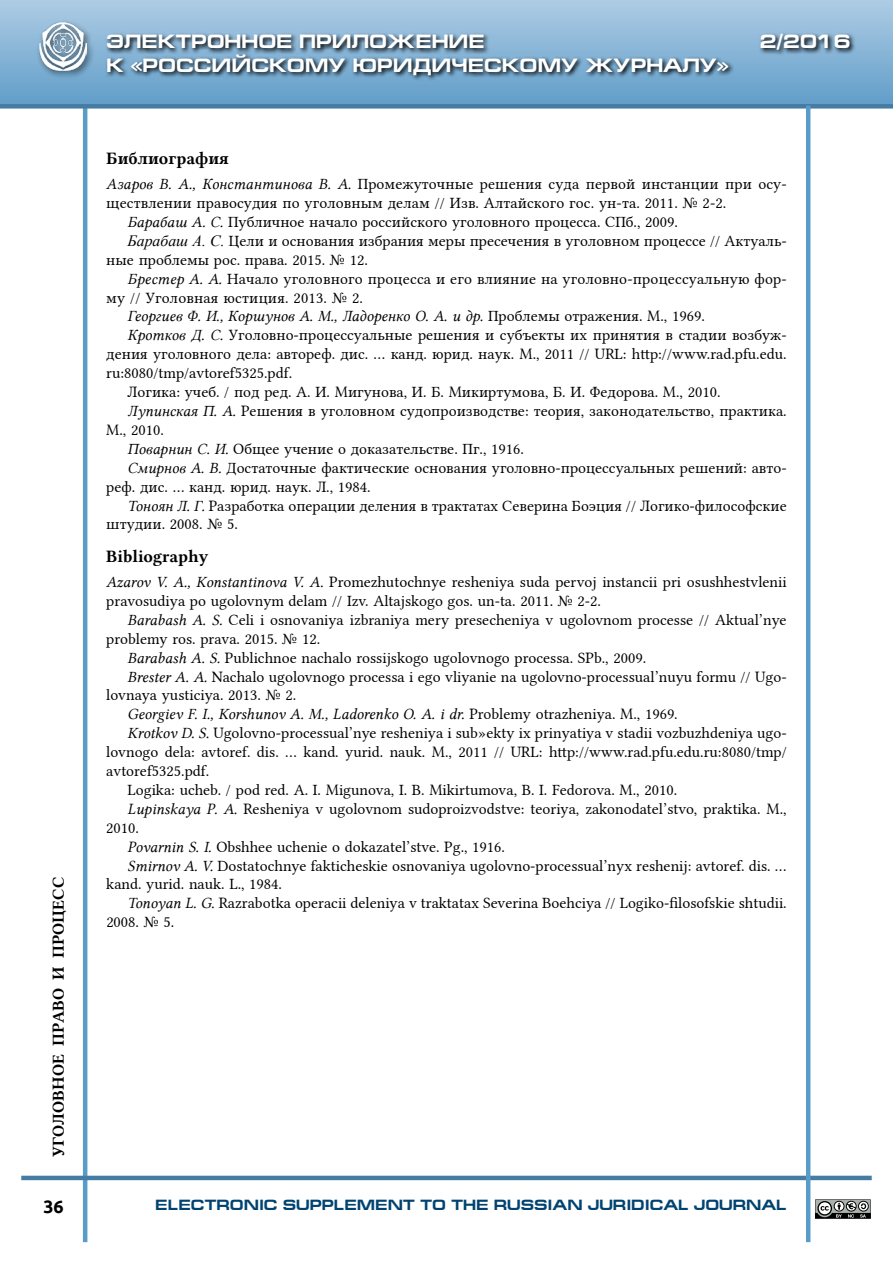
<style>
.page{position:relative;width:893px;height:1263px;background:#fff}
.page>*{position:absolute;margin:0;border:0;box-sizing:border-box;transform-origin:0 0}
.t1{font:700 19.5px "Europe Ext";color:#fff}
.t2{font:700 18px "Ubuntu";color:#000}
.t3{font:17.25px "Lin Libertine B";color:#000}
.t4{font:16.5px "Lin Libertine B";color:#000}
.t5{font:15.75px/18.9px "Lin Libertine";color:#000}
.t6{font:15.75px "Lin Libertine I";color:#000}
.t7{font:700 15px "Europe Ext";color:#004371}
.s1{font-family:"Lin Libertine I"}
.s2{font-family:"Times New Roman";font-style:italic}
.s3{font-family:"Lin Libertine"}
</style>
<div class="page">
<div style="left:0;top:0;width:893px;height:106px;background:linear-gradient(to bottom,#aecce4,#619dc9)"></div>
<hr style="left:83px;top:106px;width:4px;height:1136px;background:#589cca">
<hr style="left:21px;top:1176px;width:851px;height:4px;background:#467ba2">
<div style="left:0;top:104px;width:893px;height:5px;background:#467ba2"></div>
<div style="left:35px;top:19px;width:60px;height:60px;background:#000;opacity:.63"></div>
<img style="left:39px;top:23px;width:48px;height:47px">
<svg style="left:105px;top:31px;width:751px;height:50px"></svg>
<hr style="left:806px;top:106px;width:4px;height:1136px;background:#589cca">
<svg style="left:815px;top:1199px;width:56px;height:20px"></svg>
<p class="t4" style="left:47px;top:1157px;width:281px;rotate:-90deg">уголовное право и процесс</p>
<p class="t2" style="left:43px;top:1196px;width:22px">36</p>
<p class="t1" style="left:106px;top:31px;width:380px">ЭЛЕКТРОННОЕ ПРИЛОЖЕНИЕ</p>
<p class="t1" style="left:760px;top:31px;width:92px">2/2016</p>
<p class="t1" style="left:106px;top:54px;width:624px">К «РОССИЙСКОМУ ЮРИДИЧЕСКОМУ ЖУРНАЛУ»</p>
<p class="t3" style="left:106px;top:147px;width:124px">Библиография</p>
<p class="t5" style="left:106px;top:173px;width:682px"><span class="s1">Азаров В. А., Константинова В. А.</span> Промежуточные решения суда первой инстанции при осу-</p>
<p class="t5" style="left:106px;top:192px;width:621px">ществлении правосудия по уголовным делам // Изв. Алтайского гос. ун-та. 2011. № 2-2.</p>
<p class="t5" style="left:128px;top:211px;width:552px"><span class="s1">Барабаш А. С.</span> Публичное начало российского уголовного процесса. СПб., 2009.</p>
<p class="t5" style="left:128px;top:230px;width:661px"><span class="s2">Барабаш А. С.</span> Цели и основания избрания меры пресечения в уголовном процессе // Актуаль-</p>
<p class="t5" style="left:106px;top:248px;width:263px">ные проблемы рос. права. 2015. № 12.</p>
<p class="t5" style="left:128px;top:267px;width:661px"><span class="s1">Брестер А. А.</span> Начало уголовного процесса и его влияние на уголовно-процессуальную фор-</p>
<p class="t5" style="left:106px;top:286px;width:258px">му // Уголовная юстиция. 2013. № 2.</p>
<p class="t6" style="left:128px;top:307px;width:579px">Георгиев Ф. И., Коршунов А. М., Ладоренко О. А. и др. <span class="s3">Проблемы отражения. М., 1969.</span></p>
<p class="t5" style="left:128px;top:324px;width:661px"><span class="s1">Кротков Д. С.</span> Уголовно-процессуальные решения и субъекты их принятия в стадии возбуж-</p>
<p class="t5" style="left:106px;top:343px;width:682px">дения уголовного дела: автореф. дис. … канд. юрид. наук. М., 2011 // URL: http://www.rad.pfu.edu.</p>
<p class="t5" style="left:106px;top:362px;width:187px">ru:8080/tmp/avtoref5325.pdf.</p>
<p class="t5" style="left:128px;top:381px;width:594px">Логика: учеб. / под ред. А. И. Мигунова, И. Б. Микиртумова, Б. И. Федорова. М., 2010.</p>
<p class="t5" style="left:128px;top:400px;width:661px"><span class="s1">Лупинская П. А.</span> Решения в уголовном судопроизводстве: теория, законодательство, практика.</p>
<p class="t5" style="left:106px;top:419px;width:59px">М., 2010.</p>
<p class="t5" style="left:128px;top:437px;width:398px"><span class="s1">Поварнин С. И.</span> Общее учение о доказательстве. Пг., 1916.</p>
<p class="t5" style="left:128px;top:456px;width:661px"><span class="s1">Смирнов А. В.</span> Достаточные фактические основания уголовно-процессуальных решений: авто-</p>
<p class="t5" style="left:106px;top:475px;width:266px">реф. дис. … канд. юрид. наук. Л., 1984.</p>
<p class="t5" style="left:128px;top:494px;width:661px"><span class="s1">Тоноян Л. Г.</span> Разработка операции деления в трактатах Северина Боэция // Логико-философские</p>
<p class="t5" style="left:106px;top:513px;width:133px">штудии. 2008. № 5.</p>
<p class="t3" style="left:106px;top:545px;width:104px">Bibliography</p>
<p class="t5" style="left:106px;top:571px;width:682px"><span class="s1">Azarov V. A., Konstantinova V. A.</span> Promezhutochnye resheniya suda pervoj instancii pri osushhestvlenii pravosudiya po ugolovnym delam // Izv. Altajskogo gos. un-ta. 2011. № 2-2.</p>
<p class="t5" style="left:128px;top:608px;width:661px"><span class="s1">Barabash A. S.</span> Celi i osnovaniya izbraniya mery presecheniya v ugolovnom processe // Aktual’nye</p>
<p class="t5" style="left:106px;top:627px;width:215px">problemy ros. prava. 2015. № 12.</p>
<p class="t5" style="left:128px;top:646px;width:520px"><span class="s1">Barabash A. S.</span> Publichnoe nachalo rossijskogo ugolovnogo processa. SPb., 2009.</p>
<p class="t5" style="left:128px;top:665px;width:661px"><span class="s1">Brester A. A.</span> Nachalo ugolovnogo processa i ego vliyanie na ugolovno-processual’nuyu formu // Ugo-</p>
<p class="t5" style="left:106px;top:684px;width:191px">lovnaya yusticiya. 2013. № 2.</p>
<p class="t6" style="left:128px;top:705px;width:552px">Georgiev F. I., Korshunov A. M., Ladorenko O. A. i dr. <span class="s3">Problemy otrazheniya. M., 1969.</span></p>
<p class="t5" style="left:128px;top:722px;width:661px"><span class="s1">Krotkov D. S.</span> Ugolovno-processual’nye resheniya i sub»ekty ix prinyatiya v stadii vozbuzhdeniya ugo-</p>
<p class="t5" style="left:106px;top:741px;width:682px">lovnogo dela: avtoref. dis. … kand. yurid. nauk. M., 2011 // URL: http://www.rad.pfu.edu.ru:8080/tmp/</p>
<p class="t5" style="left:106px;top:760px;width:104px">avtoref5325.pdf.</p>
<p class="t5" style="left:128px;top:779px;width:551px">Logika: ucheb. / pod red. A. I. Migunova, I. B. Mikirtumova, B. I. Fedorova. M., 2010.</p>
<p class="t5" style="left:128px;top:797px;width:661px"><span class="s1">Lupinskaya P. A.</span> Resheniya v ugolovnom sudoproizvodstve: teoriya, zakonodatel’stvo, praktika. M.,</p>
<p class="t5" style="left:106px;top:816px;width:34px">2010.</p>
<p class="t5" style="left:128px;top:835px;width:379px"><span class="s1">Povarnin S. I.</span> Obshhee uchenie o dokazatel’stve. Pg., 1916.</p>
<p class="t5" style="left:128px;top:854px;width:659px"><span class="s1">Smirnov A. V.</span> Dostatochnye fakticheskie osnovaniya ugolovno-processual’nyx reshenij: avtoref. dis. …</p>
<p class="t5" style="left:106px;top:873px;width:177px">kand. yurid. nauk. L., 1984.</p>
<p class="t5" style="left:128px;top:892px;width:661px"><span class="s1">Tonoyan L. G.</span> Razrabotka operacii deleniya v traktatax Severina Boehciya // Logiko-filosofskie shtudii.</p>
<p class="t5" style="left:106px;top:911px;width:70px">2008. № 5.</p>
<p class="t7" style="left:155px;top:1196px;width:633px">ELECTRONIC SUPPLEMENT TO THE RUSSIAN JURIDICAL JOURNAL</p>
</div>
